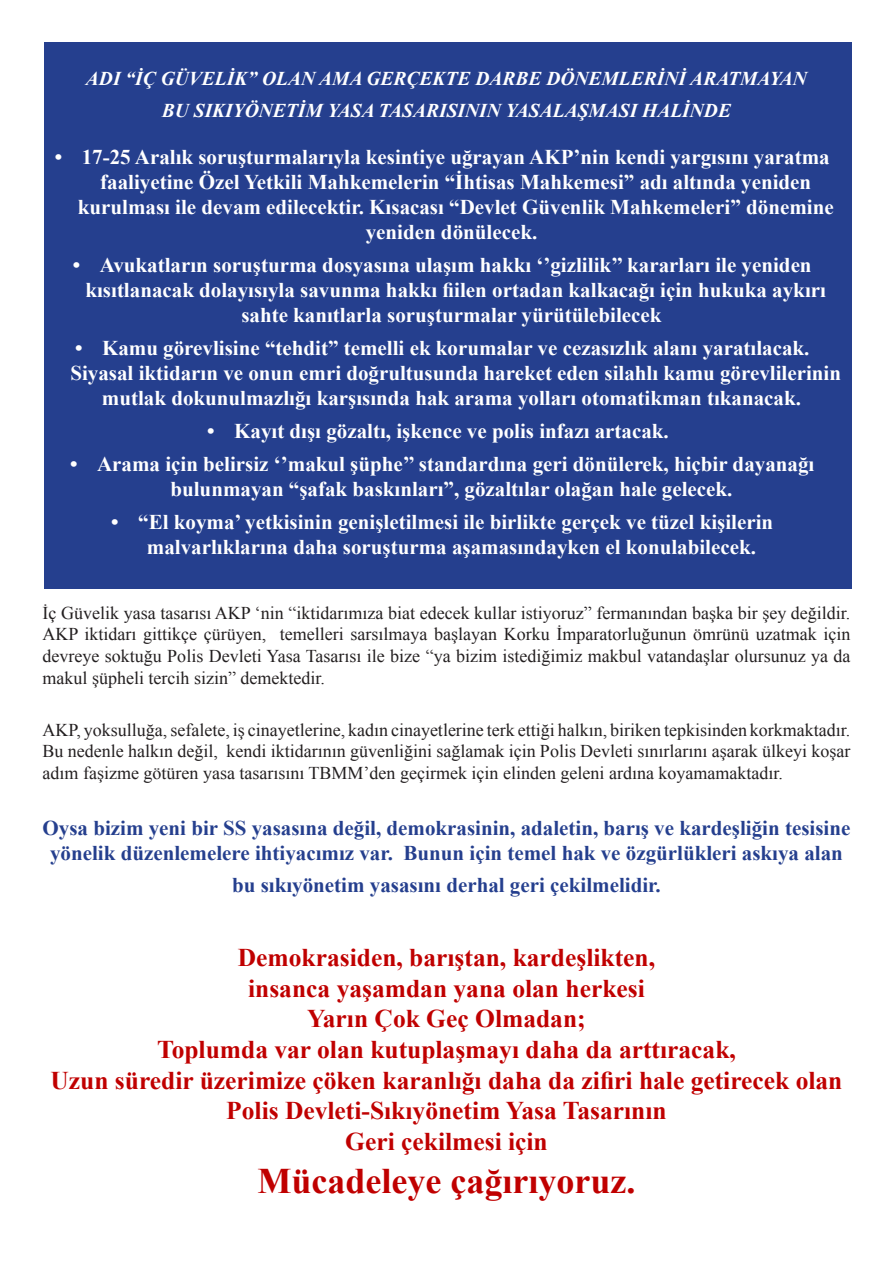
<style>
.page{position:relative;width:893px;height:1263px;background:#fff}
.page>*{position:absolute;margin:0;border:0;box-sizing:border-box;transform-origin:0 0}
.t1{font:700 36px "Times New Roman";color:#c00000}
.t2{font:700 25.5px "Times New Roman";color:#c00000}
.t3{font:700 21px/25.2px "Times New Roman";color:#fff}
.t4{font:700 21px/25.2px "Times New Roman";color:#253f8e;text-align:center}
.Normal__Web{font:italic 700 19.5px "Times New Roman";color:#fff}
.t5{font:18px/21.6px "Times New Roman";color:#231f20;text-align:justify}
</style>
<div class="page">
<div style="left:44px;top:43px;width:807px;height:546px;background:#253f8e"></div>
<p class="Normal__Web" style="left:86px;top:65px;width:722px">ADI “İÇ GÜVELİK” OLAN AMA GERÇEKTE DARBE DÖNEMLERİNİ ARATMAYAN</p>
<p class="Normal__Web" style="left:162px;top:97px;width:571px">BU SIKIYÖNETİM YASA TASARISININ YASALAŞMASI HALİNDE</p>
<p class="t3" style="left:55px;top:143px;width:776px">• 17-25 Aralık soruşturmalarıyla kesintiye uğrayan AKP’nin kendi yargısını yaratma</p>
<p class="t3" style="left:100px;top:169px;width:712px">faaliyetine Özel Yetkili Mahkemelerin “İhtisas Mahkemesi” adı altında yeniden</p>
<p class="t3" style="left:78px;top:194px;width:757px">kurulması ile devam edilecektir. Kısacası “Devlet Güvenlik Mahkemeleri” dönemine</p>
<p class="t3" style="left:366px;top:219px;width:173px">yeniden dönülecek.</p>
<p class="t3" style="left:73px;top:252px;width:740px">• Avukatların soruşturma dosyasına ulaşım hakkı ‘’gizlilik’’ kararları ile yeniden</p>
<p class="t3" style="left:85px;top:277px;width:742px">kısıtlanacak dolayısıyla savunma hakkı fiilen ortadan kalkacağı için hukuka aykırı</p>
<p class="t3" style="left:241px;top:302px;width:422px">sahte kanıtlarla soruşturmalar yürütülebilecek</p>
<p class="t3" style="left:75px;top:335px;width:736px">• Kamu görevlisine “tehdit” temelli ek korumalar ve cezasızlık alanı yaratılacak.</p>
<p class="t3" style="left:70px;top:360px;width:772px">Siyasal iktidarın ve onun emri doğrultusunda hareket eden silahlı kamu görevlilerinin</p>
<p class="t3" style="left:102px;top:385px;width:700px">mutlak dokunulmazlığı karşısında hak arama yolları otomatikman tıkanacak.</p>
<p class="t3" style="left:207px;top:418px;width:463px">• Kayıt dışı gözaltı, işkence ve polis infazı artacak.</p>
<p class="t3" style="left:170px;top:451px;width:645px;text-indent:-100px">• Arama için belirsiz ‘’makul şüphe’’ standardına geri dönülerek, hiçbir dayanağı bulunmayan “şafak baskınları”, gözaltılar olağan hale gelecek.</p>
<p class="t3" style="left:147px;top:509px;width:628px;text-indent:-36px">• “El koyma’ yetkisinin genişletilmesi ile birlikte gerçek ve tüzel kişilerin malvarlıklarına daha soruşturma aşamasındayken el konulabilecek.</p>
<p class="t5" style="left:43px;top:602px;width:809px">İç Güvelik yasa tasarısı AKP ‘nin “iktidarımıza biat edecek kullar istiyoruz” fermanından başka bir şey değildir.<br>AKP iktidarı gittikçe çürüyen, temelleri sarsılmaya başlayan Korku İmparatorluğunun ömrünü uzatmak için devreye soktuğu Polis Devleti Yasa Tasarısı ile bize “ya bizim istediğimiz makbul vatandaşlar olursunuz ya da makul şüpheli tercih sizin” demektedir.</p>
<p class="t5" style="left:43px;top:719px;width:809px">AKP, yoksulluğa, sefalete, iş cinayetlerine, kadın cinayetlerine terk ettiği halkın, biriken tepkisinden korkmaktadır.<br>Bu nedenle halkın değil, kendi iktidarının güvenliğini sağlamak için Polis Devleti sınırlarını aşarak ülkeyi koşar adım faşizme götüren yasa tasarısını TBMM’den geçirmek için elinden geleni ardına koyamamaktadır.</p>
<p class="t4" style="left:43px;top:815px;width:809px">Oysa bizim yeni bir SS yasasına değil, demokrasinin, adaletin, barış ve kardeşliğin tesisine yönelik düzenlemelere ihtiyacımız var. Bunun için temel hak ve özgürlükleri askıya alan</p>
<p class="t4" style="left:232px;top:872px;width:430px">bu sıkıyönetim yasasını derhal geri çekilmelidir.</p>
<p class="t2" style="left:238px;top:940px;width:419px">Demokrasiden, barıştan, kardeşlikten,</p>
<p class="t2" style="left:248px;top:971px;width:398px">insanca yaşamdan yana olan herkesi</p>
<p class="t2" style="left:307px;top:1001px;width:280px">Yarın Çok Geç Olmadan;</p>
<p class="t2" style="left:157px;top:1032px;width:580px">Toplumda var olan kutuplaşmayı daha da arttıracak,</p>
<p class="t2" style="left:51px;top:1062px;width:793px">Uzun süredir üzerimize çöken karanlığı daha da zifiri hale getirecek olan</p>
<p class="t2" style="left:226px;top:1093px;width:442px">Polis Devleti-Sıkıyönetim Yasa Tasarının</p>
<p class="t2" style="left:345px;top:1124px;width:204px">Geri çekilmesi için</p>
<p class="t1" style="left:258px;top:1156px;width:379px">Mücadeleye çağırıyoruz.</p>
</div>
